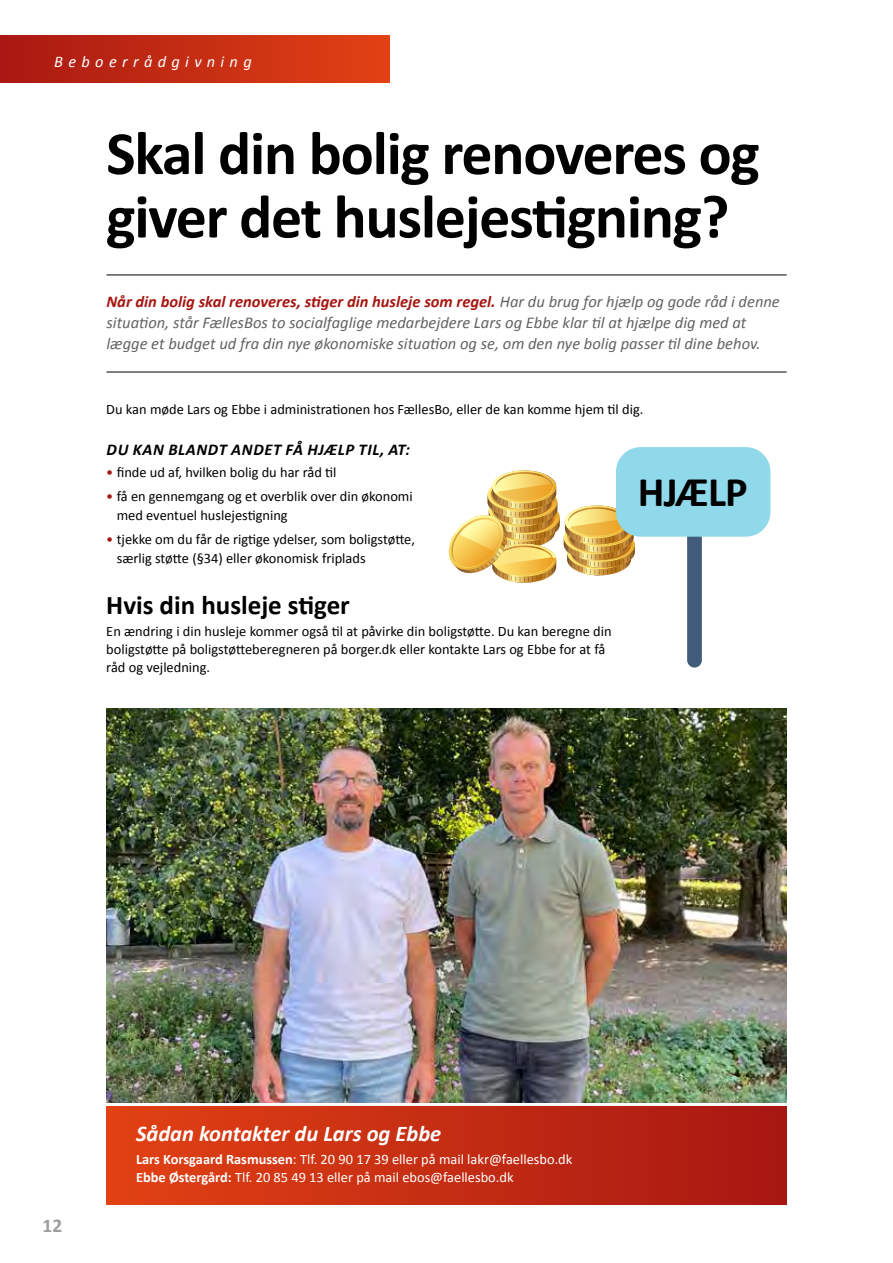
<style>
.page{position:relative;width:893px;height:1263px;background:#fff}
.page>*{position:absolute;margin:0;border:0;box-sizing:border-box;transform-origin:0 0}
.t1{font:700 61.8px/63.4px "Calibri";letter-spacing:-.02em;color:#000}
.t2{font:700 42.3px "Calibri";letter-spacing:-.02em;color:#000}
.t3{font:700 27px "Calibri";color:#000}
.t4{font:italic 700 22.5px "Calibri";color:#fff}
.t5{font:700 19.5px "Calibri";color:#9d9d9c}
.t6{font:italic 16.5px/21px "Calibri";color:#646363}
.t7{font:italic 700 16.5px "Calibri";letter-spacing:.04em;color:#000}
.t8{font:italic 16.35px "Calibri";letter-spacing:.325em;color:#fff}
.t9{font:14.4px/19.5px "Calibri";color:#000}
.t10{font:14.4px/18px "Calibri";color:#fff}
.s1{font-weight:700;color:#a61612}
.s2{color:#a61612}
.s3{font-weight:700}
</style>
<div class="page">
<div style="left:0;top:35px;width:389px;height:48px;background:linear-gradient(to right,#a91912,#e24113)"></div>
<img style="left:106px;top:708px;width:681px;height:394px">
<div style="left:106px;top:1106px;width:681px;height:98px;background:linear-gradient(to right,#e24113,#a71712)"></div>
<hr style="left:106px;top:275px;width:681px;height:1px;background:#000">
<hr style="left:106px;top:372px;width:681px;height:1px;background:#000">
<svg style="left:448px;top:470px;width:187px;height:113px"></svg>
<div style="left:687px;top:491px;width:15px;height:176px;background:#405c7a;border-radius:7px"></div>
<div style="left:616px;top:447px;width:154px;height:90px;background:#8fd9eb;border-radius:25px"></div>
<p class="t8" style="left:54px;top:50px;width:199px">Beboerrådgivning</p>
<h1 class="t1" style="left:106px;top:122px;width:655px">Skal din bolig renoveres og giver det huslejestigning?</h1>
<p class="t6" style="left:106px;top:290px;width:675px"><span class="s1">Når din bolig skal renoveres, stiger din husleje som regel.</span> Har du brug for hjælp og gode råd i denne situation, står FællesBos to socialfaglige medarbejdere Lars og Ebbe klar til at hjælpe dig med at lægge et budget ud fra din nye økonomiske situation og se, om den nye bolig passer til dine behov.</p>
<p class="t9" style="left:106px;top:399px;width:539px">Du kan møde Lars og Ebbe i administrationen hos FællesBo, eller de kan komme hjem til dig.</p>
<p class="t7" style="left:107px;top:439px;width:305px">DU KAN BLANDT ANDET FÅ HJÆLP TIL, AT:</p>
<p class="t9" style="left:106px;top:462px;width:232px"><span class="s2">•</span> finde ud af, hvilken bolig du har råd til</p>
<p class="t9" style="left:117px;top:486px;width:297px;text-indent:-10px"><span class="s2">•</span> få en gennemgang og et overblik over din økonomi med eventuel huslejestigning</p>
<p class="t9" style="left:117px;top:529px;width:300px;text-indent:-10px"><span class="s2">•</span> tjekke om du får de rigtige ydelser, som boligstøtte, særlig støtte (§34) eller økonomisk friplads</p>
<h3 class="t3" style="left:106px;top:588px;width:245px">Hvis din husleje stiger</h3>
<p class="t9" style="left:106px;top:622px;width:507px;line-height:18px">En ændring i din husleje kommer også til at påvirke din boligstøtte. Du kan beregne din boligstøtte på boligstøtteberegneren på borger.dk eller kontakte Lars og Ebbe for at få råd og vejledning.</p>
<h2 class="t2" style="left:638px;top:465px;width:111px">HJÆLP</h2>
<h3 class="t5" style="left:43px;top:1213px;width:21px">12</h3>
<h3 class="t4" style="left:136px;top:1120px;width:307px">Sådan kontakter du Lars og Ebbe</h3>
<p class="t10" style="left:136px;top:1150px;width:438px"><span class="s3">Lars Korsgaard Rasmussen</span>: Tlf. 20 90 17 39 eller på mail lakr@faellesbo.dk<br><span class="s3">Ebbe Østergård:</span> Tlf. 20 85 49 13 eller på mail ebos@faellesbo.dk</p>
</div>
